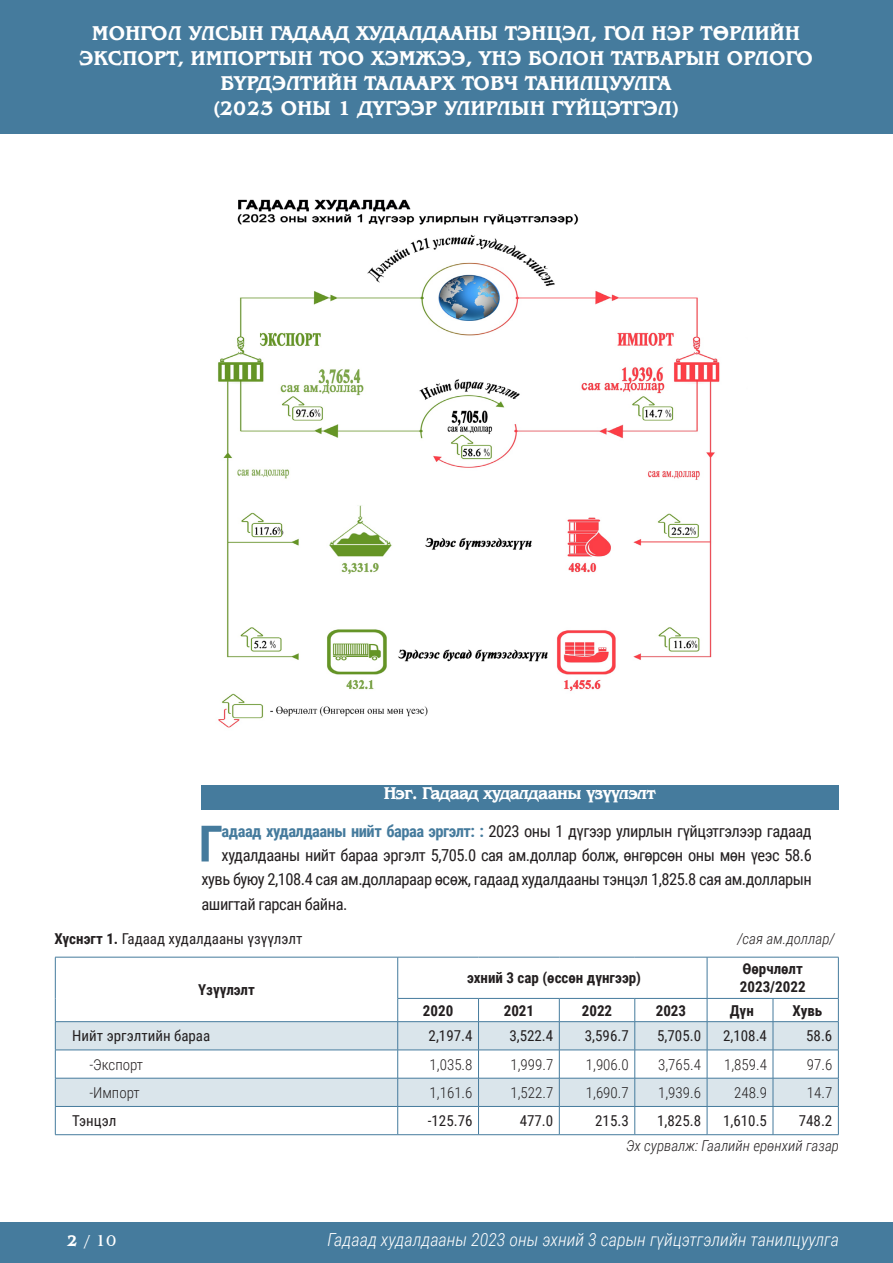
<style>
.page{position:relative;width:893px;height:1263px;background:#fff}
.page>*{position:absolute;margin:0;border:0;box-sizing:border-box;transform-origin:0 0}
.t1{font:700 50.25px "Roboto Condensed";color:#457b9d}
.t2{font:700 21px/25.2px "Mogul Bengaly";color:#fff;text-align:center}
.t3{font:italic 300 18px "Roboto Condensed";color:#fff}
.t4{font:700 18px "Mogul Bengaly";letter-spacing:-.04em;color:#fff}
.t5{font:16.5px "Roboto Condensed";letter-spacing:-.03em;color:#231f20}
.t6{font:16.5px "Mogul Bengaly";color:#fff}
.t7{font:15px "Roboto Condensed";color:#231f20}
.t8{font:300 15px "Roboto Condensed";color:#231f20}
.t9{font:700 15px/18px "Roboto Condensed";color:#231f20}
.t10{font:italic 300 15px "Roboto Condensed";color:#231f20}
.s1{font-weight:700;color:#457b9d}
.s2{font-weight:700}
</style>
<div class="page">
<div style="left:0;top:1223px;width:893px;height:40px;background:#457b9d"></div>
<div style="left:0;top:0;width:893px;height:134px;background:#457b9d"></div>
<div style="left:202px;top:785px;width:636px;height:24px;background:#457b9d"></div>
<svg style="left:56px;top:1022px;width:782px;height:84px;fill:#dae5eb"></svg>
<hr style="left:55px;top:957px;width:343px;height:1px;background:#457b9d">
<hr style="left:55px;top:957px;width:1px;height:41px;background:#457b9d">
<hr style="left:398px;top:957px;width:80px;height:1px;background:#457b9d">
<hr style="left:397px;top:957px;width:1px;height:41px;background:#457b9d">
<hr style="left:478px;top:957px;width:81px;height:1px;background:#457b9d">
<hr style="left:559px;top:957px;width:76px;height:1px;background:#457b9d">
<hr style="left:635px;top:957px;width:72px;height:1px;background:#457b9d">
<hr style="left:707px;top:957px;width:66px;height:1px;background:#457b9d">
<hr style="left:707px;top:957px;width:1px;height:41px;background:#457b9d">
<hr style="left:773px;top:957px;width:65px;height:1px;background:#457b9d">
<hr style="left:838px;top:957px;width:1px;height:41px;background:#457b9d">
<hr style="left:398px;top:998px;width:80px;height:1px;background:#457b9d">
<hr style="left:478px;top:998px;width:81px;height:1px;background:#457b9d">
<hr style="left:559px;top:998px;width:76px;height:1px;background:#457b9d">
<hr style="left:635px;top:998px;width:72px;height:1px;background:#457b9d">
<hr style="left:707px;top:998px;width:66px;height:1px;background:#457b9d">
<hr style="left:773px;top:998px;width:65px;height:1px;background:#457b9d">
<hr style="left:55px;top:1021px;width:343px;height:1px;background:#457b9d">
<hr style="left:398px;top:1021px;width:80px;height:1px;background:#457b9d">
<hr style="left:478px;top:1021px;width:81px;height:1px;background:#457b9d">
<hr style="left:559px;top:1021px;width:76px;height:1px;background:#457b9d">
<hr style="left:635px;top:1021px;width:72px;height:1px;background:#457b9d">
<hr style="left:707px;top:1021px;width:66px;height:1px;background:#457b9d">
<hr style="left:773px;top:1021px;width:65px;height:1px;background:#457b9d">
<hr style="left:55px;top:1050px;width:343px;height:1px;background:#457b9d">
<hr style="left:398px;top:1050px;width:80px;height:1px;background:#457b9d">
<hr style="left:478px;top:1050px;width:81px;height:1px;background:#457b9d">
<hr style="left:559px;top:1050px;width:76px;height:1px;background:#457b9d">
<hr style="left:635px;top:1050px;width:72px;height:1px;background:#457b9d">
<hr style="left:707px;top:1050px;width:66px;height:1px;background:#457b9d">
<hr style="left:773px;top:1050px;width:65px;height:1px;background:#457b9d">
<hr style="left:55px;top:1078px;width:343px;height:1px;background:#457b9d">
<hr style="left:398px;top:1078px;width:80px;height:1px;background:#457b9d">
<hr style="left:478px;top:1078px;width:81px;height:1px;background:#457b9d">
<hr style="left:559px;top:1078px;width:76px;height:1px;background:#457b9d">
<hr style="left:635px;top:1078px;width:72px;height:1px;background:#457b9d">
<hr style="left:707px;top:1078px;width:66px;height:1px;background:#457b9d">
<hr style="left:773px;top:1078px;width:65px;height:1px;background:#457b9d">
<hr style="left:55px;top:1106px;width:343px;height:1px;background:#457b9d">
<svg style="left:55px;top:998px;width:1px;height:136px"></svg>
<hr style="left:398px;top:1106px;width:80px;height:1px;background:#457b9d">
<svg style="left:397px;top:998px;width:1px;height:136px"></svg>
<hr style="left:478px;top:1106px;width:81px;height:1px;background:#457b9d">
<svg style="left:478px;top:998px;width:1px;height:136px"></svg>
<hr style="left:559px;top:1106px;width:76px;height:1px;background:#457b9d">
<svg style="left:559px;top:998px;width:1px;height:136px"></svg>
<hr style="left:635px;top:1106px;width:72px;height:1px;background:#457b9d">
<svg style="left:634px;top:998px;width:1px;height:136px"></svg>
<hr style="left:707px;top:1106px;width:66px;height:1px;background:#457b9d">
<svg style="left:707px;top:998px;width:1px;height:136px"></svg>
<hr style="left:773px;top:1106px;width:65px;height:1px;background:#457b9d">
<svg style="left:773px;top:998px;width:1px;height:136px"></svg>
<svg style="left:838px;top:998px;width:1px;height:136px"></svg>
<hr style="left:55px;top:1134px;width:343px;height:1px;background:#457b9d">
<hr style="left:398px;top:1134px;width:80px;height:1px;background:#457b9d">
<hr style="left:478px;top:1134px;width:81px;height:1px;background:#457b9d">
<hr style="left:559px;top:1134px;width:76px;height:1px;background:#457b9d">
<hr style="left:635px;top:1134px;width:72px;height:1px;background:#457b9d">
<hr style="left:707px;top:1134px;width:66px;height:1px;background:#457b9d">
<hr style="left:773px;top:1134px;width:65px;height:1px;background:#457b9d">
<img style="left:218px;top:199px;width:502px;height:529px">
<p class="t2" style="left:79px;top:20px;width:736px">МОНГОЛ УЛСЫН ГАДААД ХУДАЛДААНЫ ТЭНЦЭЛ, ГОЛ НЭР ТӨРЛИЙН<br>ЭКСПОРТ, ИМПОРТЫН ТОО ХЭМЖЭЭ, ҮНЭ БОЛОН ТАТВАРЫН ОРЛОГО<br>БҮРДЭЛТИЙН ТАЛААРХ ТОВЧ ТАНИЛЦУУЛГА</p>
<p class="t2" style="left:213px;top:96px;width:468px">(2023 ОНЫ 1 ДҮГЭЭР УЛИРЛЫН ГҮЙЦЭТГЭЛ)</p>
<p class="t4" style="left:384px;top:784px;width:273px">Нэг. Гадаад худалдааны үзүүлэлт</p>
<p class="t1" style="left:199px;top:808px;width:26px">Г</p>
<p class="t5" style="left:222px;top:820px;width:592px"><span class="s1">адаад худалдааны нийт бараа эргэлт: :</span> 2023 оны 1 дүгээр улирлын гүйцэтгэлээр гадаад</p>
<p class="t5" style="left:222px;top:844px;width:592px">худалдааны нийт бараа эргэлт 5,705.0 сая ам.доллар болж, өнгөрсөн оны мөн үеэс 58.6</p>
<p class="t5" style="left:202px;top:868px;width:612px">хувь буюу 2,108.4 сая ам.доллараар өсөж, гадаад худалдааны тэнцэл 1,825.8 сая ам.долларын</p>
<p class="t5" style="left:202px;top:892px;width:147px">ашигтай гарсан байна.</p>
<p class="t7" style="left:54px;top:928px;width:250px"><span class="s2">Хүснэгт 1.</span> Гадаад худалдааны үзүүлэлт</p>
<p class="t9" style="left:198px;top:980px;width:58px">Үзүүлэлт</p>
<p class="t10" style="left:737px;top:928px;width:99px">/сая ам.доллар/</p>
<p class="t9" style="left:467px;top:968px;width:175px">эхний 3 сар (өссөн дүнгээр)</p>
<p class="t9" style="left:740px;top:959px;width:67px">Өөрчлөлт<br>2023/2022</p>
<p class="t9" style="left:423px;top:1001px;width:32px">2020</p>
<p class="t9" style="left:504px;top:1001px;width:32px">2021</p>
<p class="t9" style="left:582px;top:1001px;width:32px">2022</p>
<p class="t9" style="left:656px;top:1001px;width:32px">2023</p>
<p class="t9" style="left:730px;top:1001px;width:26px">Дүн</p>
<p class="t9" style="left:793px;top:1001px;width:31px">Хувь</p>
<p class="t7" style="left:72px;top:1025px;width:139px">Нийт эргэлтийн бараа</p>
<p class="t7" style="left:429px;top:1025px;width:45px">2,197.4</p>
<p class="t7" style="left:509px;top:1025px;width:45px">3,522.4</p>
<p class="t7" style="left:585px;top:1025px;width:45px">3,596.7</p>
<p class="t7" style="left:657px;top:1025px;width:45px">5,705.0</p>
<p class="t7" style="left:723px;top:1025px;width:45px">2,108.4</p>
<p class="t7" style="left:806px;top:1025px;width:28px">58.6</p>
<p class="t8" style="left:89px;top:1054px;width:55px">-Экспорт</p>
<p class="t8" style="left:430px;top:1054px;width:44px">1,035.8</p>
<p class="t8" style="left:510px;top:1054px;width:44px">1,999.7</p>
<p class="t8" style="left:586px;top:1054px;width:44px">1,906.0</p>
<p class="t8" style="left:658px;top:1054px;width:44px">3,765.4</p>
<p class="t8" style="left:724px;top:1054px;width:44px">1,859.4</p>
<p class="t8" style="left:807px;top:1054px;width:27px">97.6</p>
<p class="t8" style="left:89px;top:1082px;width:52px">-Импорт</p>
<p class="t8" style="left:430px;top:1082px;width:44px">1,161.6</p>
<p class="t8" style="left:510px;top:1082px;width:44px">1,522.7</p>
<p class="t8" style="left:586px;top:1082px;width:44px">1,690.7</p>
<p class="t8" style="left:658px;top:1082px;width:44px">1,939.6</p>
<p class="t8" style="left:734px;top:1082px;width:34px">248.9</p>
<p class="t8" style="left:807px;top:1082px;width:27px">14.7</p>
<p class="t7" style="left:72px;top:1110px;width:46px">Тэнцэл</p>
<p class="t7" style="left:428px;top:1110px;width:46px">-125.76</p>
<p class="t7" style="left:520px;top:1110px;width:35px">477.0</p>
<p class="t7" style="left:595px;top:1110px;width:35px">215.3</p>
<p class="t7" style="left:657px;top:1110px;width:45px">1,825.8</p>
<p class="t7" style="left:723px;top:1110px;width:45px">1,610.5</p>
<p class="t7" style="left:799px;top:1110px;width:35px">748.2</p>
<p class="t10" style="left:626px;top:1135px;width:215px">Эх сурвалж: Гаалийн ерөнхий газар</p>
<p class="t6" style="left:68px;top:1232px;width:51px"><span class="s2">2</span> / 10</p>
<p class="t3" style="left:327px;top:1227px;width:513px">Гадаад худалдааны 2023 оны эхний 3 сарын гүйцэтгэлийн танилцуулга</p>
</div>
